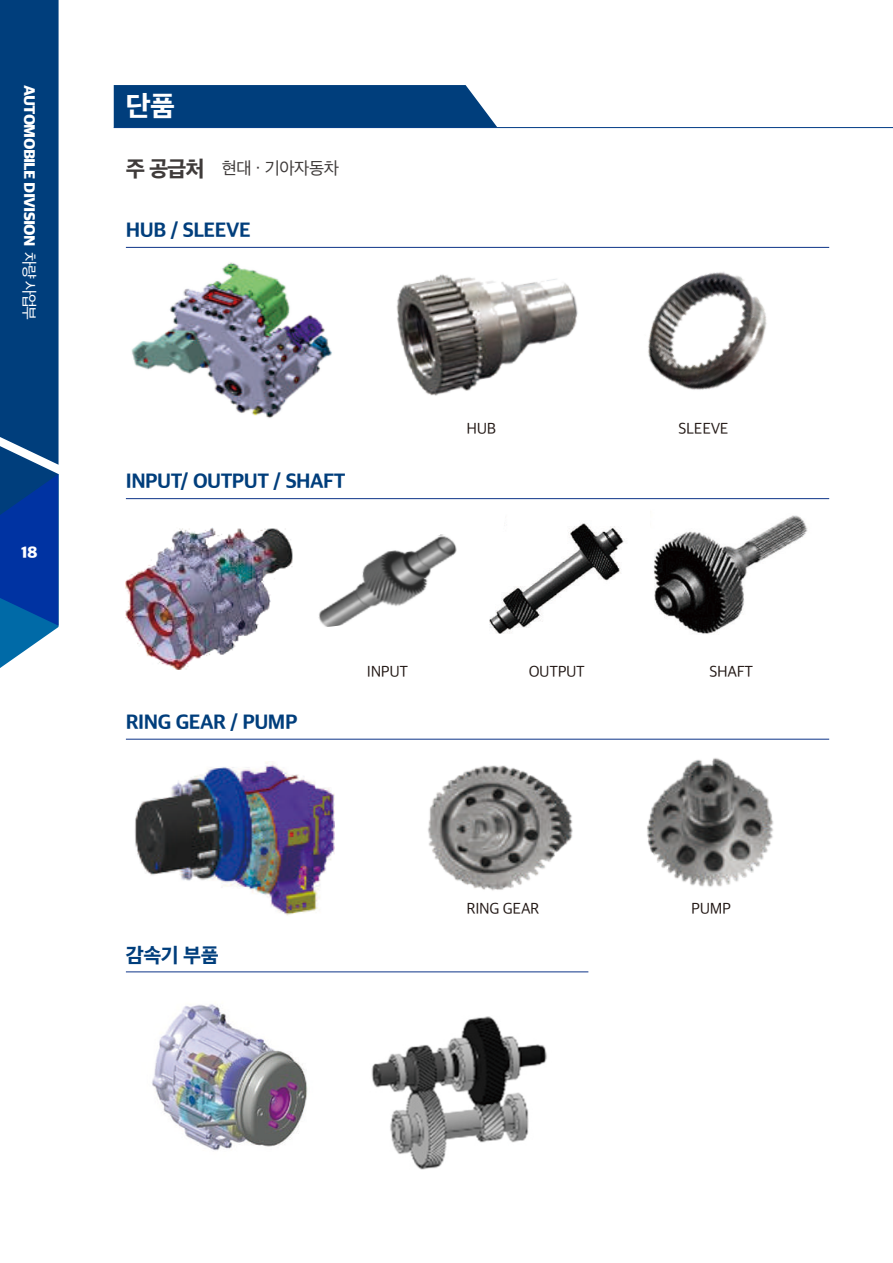
<style>
.page{position:relative;width:893px;height:1263px;background:#fff}
.page>*{position:absolute;margin:0;border:0;box-sizing:border-box;transform-origin:0 0}
.t1{font:27px "SD Gothic Neoa h Ex Bd";color:#fff}
.t2{font:19.5px "SD Gothic Neoa h Ex Bd";letter-spacing:-.025em;color:#003e7c}
.t3{font:16.5px "SD Gothic Neoa d Rg";letter-spacing:-.025em;color:#3f3b3a}
.t4{font:15px "SD Gothic Neoa d Rg";letter-spacing:-.025em;color:#231916}
.t5{font:15px "SD Gothic Neoa i Hv";letter-spacing:-.05em;color:#fff}
.s1{font-family:"SD Gothic Neoa d Rg"}
.s2{font-family:"SD Gothic Neoa h Ex Bd";font-size:21px}
</style>
<div class="page">
<div style="left:114px;top:85px;width:383px;height:42px;background:#003e7c"></div>
<hr style="left:114px;top:127px;width:779px;height:1px;background:#003b85">
<hr style="left:126px;top:498px;width:703px;height:1px;background:#0d3488">
<img style="left:126px;top:527px;width:167px;height:142px">
<img style="left:318px;top:534px;width:139px;height:93px">
<img style="left:489px;top:523px;width:136px;height:111px">
<img style="left:654px;top:515px;width:154px;height:119px">
<hr style="left:126px;top:247px;width:703px;height:1px;background:#0d3488">
<img style="left:131px;top:262px;width:201px;height:156px">
<img style="left:396px;top:274px;width:182px;height:122px">
<img style="left:648px;top:272px;width:119px;height:118px">
<hr style="left:126px;top:739px;width:703px;height:1px;background:#0d3488">
<img style="left:135px;top:762px;width:200px;height:154px">
<img style="left:428px;top:765px;width:145px;height:126px">
<img style="left:647px;top:758px;width:127px;height:129px">
<hr style="left:126px;top:972px;width:462px;height:1px;background:#0d3488">
<img style="left:152px;top:1004px;width:156px;height:147px">
<img style="left:371px;top:1016px;width:176px;height:153px">
<svg style="left:0;top:0;width:59px;height:668px;background:#0c488b"></svg>
<p class="t5" style="left:37px;top:85px;width:236px;rotate:90deg">AUTOMOBILE DIVISION <span class="s1">차량 사업부</span></p>
<p class="t5" style="left:21px;top:545px;width:18px">18</p>
<h1 class="t1" style="left:126px;top:93px;width:51px">단품</h1>
<p class="t3" style="left:126px;top:159px;width:215px"><span class="s2">주 공급처</span> 현대 · 기아자동차</p>
<p class="t2" style="left:126px;top:220px;width:126px">HUB / SLEEVE</p>
<p class="t2" style="left:126px;top:472px;width:221px">INPUT/ OUTPUT / SHAFT</p>
<p class="t4" style="left:467px;top:421px;width:31px">HUB</p>
<p class="t4" style="left:679px;top:421px;width:52px">SLEEVE</p>
<p class="t2" style="left:126px;top:712px;width:173px">RING GEAR / PUMP</p>
<p class="t2" style="left:126px;top:945px;width:94px">감속기 부품</p>
<p class="t4" style="left:367px;top:664px;width:43px">INPUT</p>
<p class="t4" style="left:529px;top:664px;width:58px">OUTPUT</p>
<p class="t4" style="left:709px;top:664px;width:45px">SHAFT</p>
<p class="t4" style="left:466px;top:901px;width:75px">RING GEAR</p>
<p class="t4" style="left:691px;top:901px;width:41px">PUMP</p>
</div>
